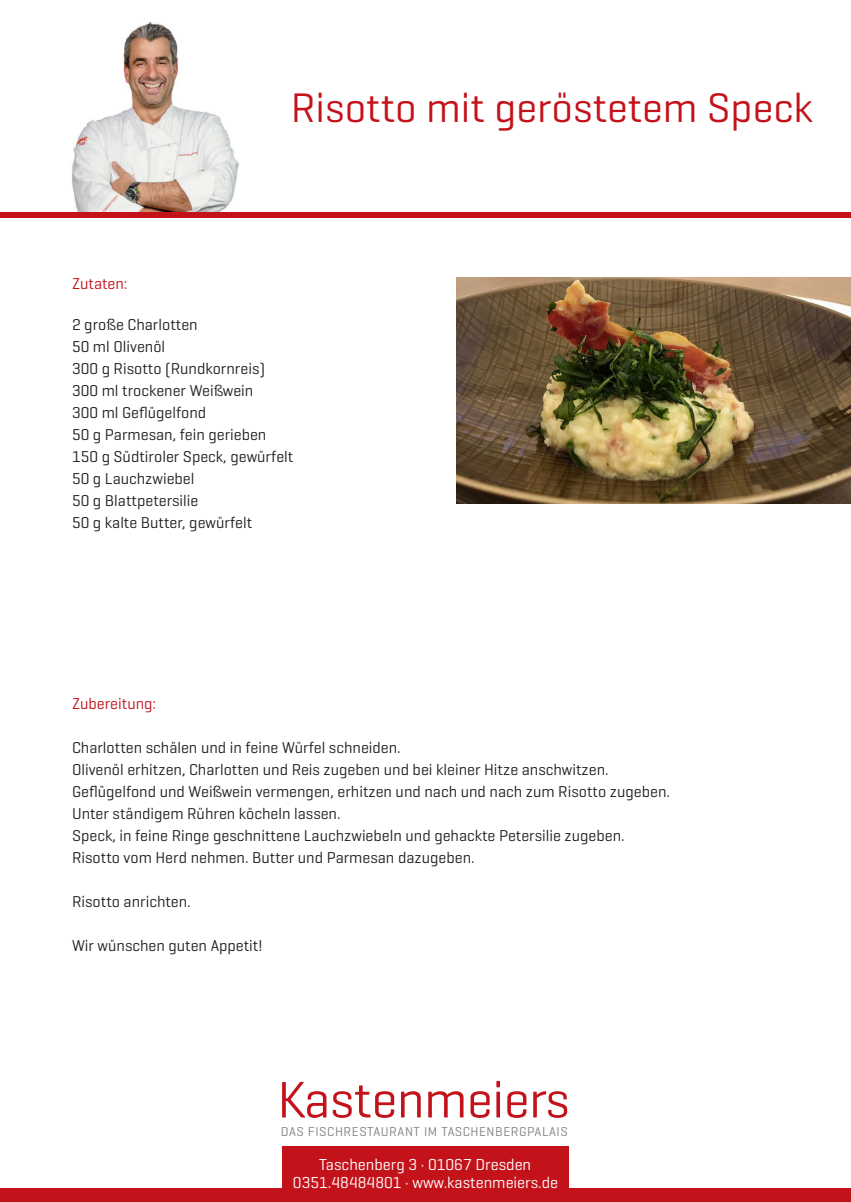
<style>
.page{position:relative;width:851px;height:1202px;background:#fff}
.page>*{position:absolute;margin:0;border:0;box-sizing:border-box;transform-origin:0 0}
.t1{font:52.2px "Geogrotesque";letter-spacing:-.01em;color:#c4121a}
.t2{font:45.2px "Geogrotesque";letter-spacing:-.01em;color:#c4121a}
.t3{font:42px "Geogrotesque";color:#c4121a}
.t4{font:18.6px "Geogrotesque";color:#fff}
.t5{font:16.2px/17.6px "Geogrotesque";color:#fff;text-align:center}
.t6{font:16px "Geogrotesque";color:#231f20}
.t7{font:16px "Geogrotesque";color:#c4121a}
.t8{font:13px "Geogrotesque";letter-spacing:.045em;color:#808285}
.t9{font:11.4px "Geogrotesque";letter-spacing:.045em;color:#808285}
</style>
<div class="page">
<div style="left:0;top:1188px;width:850px;height:14px;background:#c4121a"></div>
<img style="left:456px;top:277px;width:394px;height:227px">
<img style="left:70px;top:21px;width:171px;height:192px">
<div style="left:0;top:213px;width:850px;height:5px;background:#c4121a"></div>
<div style="left:282px;top:1146px;width:286px;height:56px;background:#c4121a"></div>
<p class="t3" style="left:291px;top:82px;width:523px">Risotto mit geröstetem Speck</p>
<p class="t7" style="left:72px;top:274px;width:57px">Zutaten:</p>
<p class="t6" style="left:72px;top:315px;width:127px">2 große Charlotten</p>
<p class="t6" style="left:72px;top:337px;width:95px">50 ml Olivenöl</p>
<p class="t6" style="left:72px;top:359px;width:194px">300 g Risotto (Rundkornreis)</p>
<p class="t6" style="left:72px;top:381px;width:183px">300 ml trockener Weißwein</p>
<p class="t6" style="left:72px;top:403px;width:136px">300 ml Geflügelfond</p>
<p class="t6" style="left:72px;top:425px;width:196px">50 g Parmesan, fein gerieben</p>
<p class="t6" style="left:72px;top:447px;width:223px">150 g Südtiroler Speck, gewürfelt</p>
<p class="t6" style="left:72px;top:469px;width:124px">50 g Lauchzwiebel</p>
<p class="t6" style="left:72px;top:491px;width:128px">50 g Blattpetersilie</p>
<p class="t6" style="left:72px;top:513px;width:182px">50 g kalte Butter, gewürfelt</p>
<p class="t7" style="left:72px;top:694px;width:85px">Zubereitung:</p>
<p class="t6" style="left:72px;top:738px;width:330px">Charlotten schälen und in feine Würfel schneiden.</p>
<p class="t6" style="left:72px;top:760px;width:538px">Olivenöl erhitzen, Charlotten und Reis zugeben und bei kleiner Hitze anschwitzen.</p>
<p class="t6" style="left:72px;top:782px;width:599px">Geflügelfond und Weißwein vermengen, erhitzen und nach und nach zum Risotto zugeben.</p>
<p class="t6" style="left:72px;top:804px;width:270px">Unter ständigem Rühren köcheln lassen.</p>
<p class="t6" style="left:72px;top:826px;width:554px">Speck, in feine Ringe geschnittene Lauchzwiebeln und gehackte Petersilie zugeben.</p>
<p class="t6" style="left:72px;top:848px;width:404px">Risotto vom Herd nehmen. Butter und Parmesan dazugeben.</p>
<p class="t6" style="left:72px;top:892px;width:120px">Risotto anrichten.</p>
<p class="t6" style="left:72px;top:936px;width:192px">Wir wünschen guten Appetit!</p>
<p class="t1" style="left:277px;top:1067px;width:294px">Kastenmeiers</p>
<p class="t8" style="left:281px;top:1124px;width:288px">DAS FISCHRESTAURANT IM TASCHENBERGPALAIS</p>
<p class="t4" style="left:304px;top:1161px;width:246px">Taschenberg 3 · 01067 Dresden</p>
<p class="t2" style="left:296px;top:1074px;width:254px">Kastenmeiers</p>
<p class="t9" style="left:299px;top:1123px;width:249px">DAS FISCHRESTAURANT IM TASCHENBERGPALAIS</p>
<p class="t5" style="left:293px;top:1155px;width:267px">Taschenberg 3 · 01067 Dresden<br>0351.48484801 · www.kastenmeiers.de</p>
</div>
